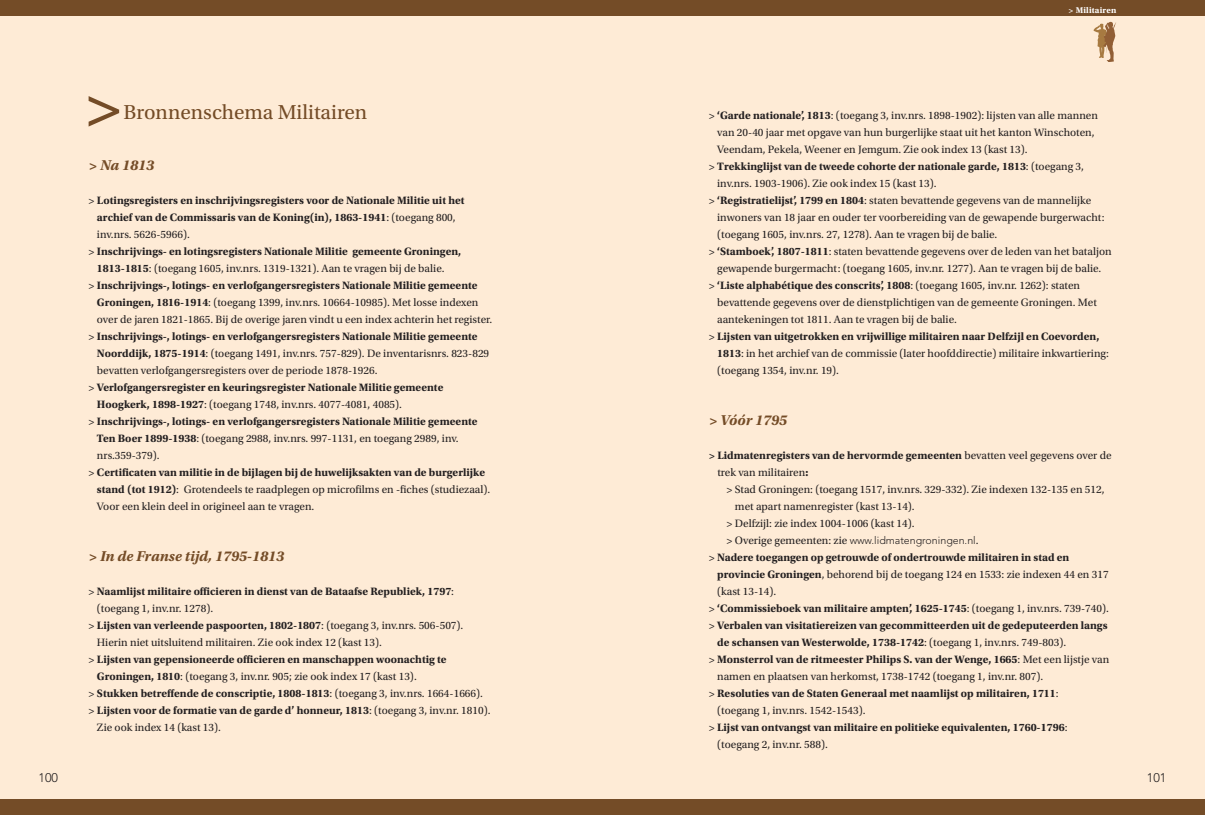
<style>
.page{position:relative;width:1205px;height:815px;background:#feebd6}
.page>*{position:absolute;margin:0;border:0;box-sizing:border-box;transform-origin:0 0}
.Militairen_titel{font:21.25px "Utopia Std";color:#744c27}
.Kop_3{font:italic 700 15px "Utopia Std";color:#744c27}
.Militairen_kop_bold{font:italic 700 15px "Utopia Std";color:#744c27}
.t1{font:300 12.5px "Avenir LT";color:#231f20}
.Kop_3-2{font:11.25px/17px "Utopia Std";color:#231f20}
.Kop_3-3{font:700 11.25px/17px "Utopia Std";color:#231f20}
.Normaal{font:700 11.25px/17px "Utopia Std";color:#231f20}
.Normaal-2{font:11.25px/17px "Utopia Std";color:#231f20}
.Normaal-3{font:300 10.62px "Avenir LT";color:#231f20}
.t2{font:700 8.75px "Utopia Std";letter-spacing:.02em;color:#fff}
.s1{font-weight:400}
.s2{font-weight:700}
.s3{font-family:"Utopia Std";font-weight:400;font-size:11.25px}
</style>
<div class="page">
<div style="left:0;top:0;width:1205px;height:16px;background:#744c27"></div>
<svg style="left:1093px;top:22px;width:23px;height:40px"></svg>
<div style="left:0;top:799px;width:1205px;height:16px;background:#744c27"></div>
<svg style="left:89px;top:96px;width:30px;height:31px"></svg>
<p class="t1" style="left:39px;top:771px;width:21px">100</p>
<p class="Militairen_titel" style="left:123px;top:101px;width:245px">Bronnenschema Militairen</p>
<p class="Militairen_kop_bold" style="left:89px;top:156px;width:67px">&gt; Na 1813</p>
<p class="Kop_3-3" style="left:97px;top:192px;width:369px;text-indent:-8px"><span class="s1">&gt;</span> Lotingsregisters en inschrijvingsregisters voor de Nationale Militie uit het archief van de Commissaris van de Koning(in), 1863-1941<span class="s1">: (toegang 800, inv.nrs. 5626-5966).</span></p>
<p class="Kop_3-3" style="left:97px;top:243px;width:366px;text-indent:-8px"><span class="s1">&gt;</span> Inschrijvings- en lotingsregisters Nationale Militie gemeente Groningen,<br>1813-1815<span class="s1">: (toegang 1605, inv.nrs. 1319-1321). Aan te vragen bij de balie.</span></p>
<p class="Kop_3-2" style="left:97px;top:277px;width:397px;text-indent:-8px">&gt; <span class="s2">Inschrijvings-, lotings- en verlofgangersregisters Nationale Militie gemeente<br>Groningen, 1816-1914</span>: (toegang 1399, inv.nrs. 10664-10985). Met losse indexen over de jaren 1821-1865. Bij de overige jaren vindt u een index achterin het register.</p>
<p class="Kop_3-2" style="left:97px;top:328px;width:394px;text-indent:-8px">&gt; <span class="s2">Inschrijvings-, lotings- en verlofgangersregisters Nationale Militie gemeente<br>Noorddijk, 1875-1914</span>: (toegang 1491, inv.nrs. 757-829). De inventarisnrs. 823-829 bevatten verlofgangersregisters over de periode 1878-1926.</p>
<p class="Kop_3-3" style="left:97px;top:379px;width:348px;text-indent:-8px"><span class="s1">&gt;</span> Verlofgangersregister en keuringsregister Nationale Militie gemeente<br>Hoogkerk, 1898-1927<span class="s1">: (toegang 1748, inv.nrs. 4077-4081, 4085).</span></p>
<p class="Kop_3-3" style="left:97px;top:413px;width:382px;text-indent:-8px"><span class="s1">&gt;</span> Inschrijvings-, lotings- en verlofgangersregisters Nationale Militie gemeente<br>Ten Boer 1899-1938<span class="s1">: (toegang 2988, inv.nrs. 997-1131, en toegang 2989, inv. nrs.359-379).</span></p>
<p class="Kop_3-2" style="left:97px;top:464px;width:395px;text-indent:-8px">&gt; <span class="s2">Certificaten van militie in de bijlagen bij de huwelijksakten van de burgerlijke stand (tot 1912)</span>: Grotendeels te raadplegen op microfilms en -fiches (studiezaal).<br>Voor een klein deel in origineel aan te vragen.</p>
<p class="Kop_3" style="left:89px;top:548px;width:197px">&gt; In de Franse tijd, 1795-1813</p>
<p class="Kop_3-3" style="left:97px;top:583px;width:359px;text-indent:-8px"><span class="s1">&gt;</span> Naamlijst militaire officieren in dienst van de Bataafse Republiek, 1797<span class="s1">: (toegang 1, inv.nr. 1278).</span></p>
<p class="Kop_3-2" style="left:97px;top:617px;width:368px;text-indent:-8px">&gt; <span class="s2">Lijsten van verleende paspoorten, 1802-1807</span>: (toegang 3, inv.nrs. 506-507).<br>Hierin niet uitsluitend militairen. Zie ook index 12 (kast 13).</p>
<p class="Kop_3-3" style="left:97px;top:651px;width:351px;text-indent:-8px"><span class="s1">&gt;</span> Lijsten van gepensioneerde officieren en manschappen woonachtig te<br>Groningen, 1810<span class="s1">: (toegang 3, inv.nr. 905; zie ook index 17 (kast 13).</span></p>
<p class="Kop_3-3" style="left:89px;top:685px;width:396px"><span class="s1">&gt;</span> Stukken betreffende de conscriptie, 1808-1813<span class="s1">: (toegang 3, inv.nrs. 1664-1666).</span></p>
<p class="Kop_3-3" style="left:89px;top:702px;width:403px"><span class="s1">&gt;</span> Lijsten voor de formatie van de garde d’ honneur, 1813<span class="s1">: (toegang 3, inv.nr. 1810).</span></p>
<p class="Kop_3-2" style="left:97px;top:719px;width:126px">Zie ook index 14 (kast 13).</p>
<p class="t2" style="left:1068px;top:5px;width:49px">&gt; Militairen</p>
<p class="Kop_3-2" style="left:717px;top:107px;width:382px;text-indent:-8px">&gt; <span class="s2">‘Garde nationale’, 1813</span>: (toegang 3, inv.nrs. 1898-1902): lijsten van alle mannen van 20-40 jaar met opgave van hun burgerlijke staat uit het kanton Winschoten,<br>Veendam, Pekela, Weener en Jemgum. Zie ook index 13 (kast 13).</p>
<p class="Kop_3-2" style="left:717px;top:158px;width:368px;text-indent:-8px">&gt; <span class="s2">Trekkinglijst van de tweede cohorte der nationale garde, 1813</span>: (toegang 3, inv.nrs. 1903-1906). Zie ook index 15 (kast 13).</p>
<p class="Kop_3-2" style="left:717px;top:192px;width:389px;text-indent:-8px">&gt; <span class="s2">‘Registratielijst’, 1799 en 1804</span>: staten bevattende gegevens van de mannelijke inwoners van 18 jaar en ouder ter voorbereiding van de gewapende burgerwacht: (toegang 1605, inv.nrs. 27, 1278). Aan te vragen bij de balie.</p>
<p class="Kop_3-2" style="left:709px;top:243px;width:404px;text-align:center">&gt; <span class="s2">‘Stamboek’, 1807-1811</span>: staten bevattende gegevens over de leden van het bataljon gewapende burgermacht: (toegang 1605, inv.nr. 1277). Aan te vragen bij de balie.</p>
<p class="Kop_3-2" style="left:717px;top:277px;width:381px;text-indent:-8px">&gt; <span class="s2">‘Liste alphabétique des conscrits’, 1808</span>: (toegang 1605, inv.nr. 1262): staten bevattende gegevens over de dienstplichtigen van de gemeente Groningen. Met aantekeningen tot 1811. Aan te vragen bij de balie.</p>
<p class="Kop_3-2" style="left:717px;top:328px;width:393px;text-indent:-8px">&gt; <span class="s2">Lijsten van uitgetrokken en vrijwillige militairen naar Delfzijl en Coevorden,<br>1813</span>: in het archief van de commissie (later hoofddirectie) militaire inkwartiering: (toegang 1354, inv.nr. 19).</p>
<p class="Kop_3" style="left:709px;top:412px;width:80px">&gt; Vóór 1795</p>
<p class="Kop_3-2" style="left:717px;top:447px;width:396px;text-indent:-9px"><span class="s2">&gt; Lidmatenregisters van de hervormde gemeenten</span> bevatten veel gegevens over de trek van militairen<span class="s2">:</span></p>
<p class="Normaal-2" style="left:735px;top:481px;width:371px;text-indent:-8px">&gt; Stad Groningen: (toegang 1517, inv.nrs. 329-332). Zie indexen 132-135 en 512, met apart namenregister (kast 13-14).</p>
<p class="Normaal-2" style="left:726px;top:515px;width:190px">&gt; Delfzijl: zie index 1004-1006 (kast 14).</p>
<p class="Normaal-3" style="left:726px;top:534px;width:254px"><span class="s3">&gt; Overige gemeenten: zie</span> www.lidmatengroningen.nl<span class="s3">.</span></p>
<p class="Normaal" style="left:717px;top:549px;width:393px;text-indent:-8px"><span class="s1">&gt;</span> Nadere toegangen op getrouwde of ondertrouwde militairen in stad en provincie Groningen<span class="s1">, behorend bij de toegang 124 en 1533: zie indexen 44 en 317 (kast 13-14).</span></p>
<p class="Normaal" style="left:709px;top:600px;width:402px"><span class="s1">&gt;</span> ‘Commissieboek van militaire ampten’, 1625-1745<span class="s1">: (toegang 1, inv.nrs. 739-740).</span></p>
<p class="Normaal" style="left:717px;top:617px;width:392px;text-indent:-8px"><span class="s1">&gt;</span> Verbalen van visitatiereizen van gecommitteerden uit de gedeputeerden langs de schansen van Westerwolde, 1738-1742<span class="s1">: (toegang 1, inv.nrs. 749-803).</span></p>
<p class="Normaal-2" style="left:717px;top:651px;width:394px;text-indent:-8px">&gt; <span class="s2">Monsterrol van de ritmeester Philips S. van der Wenge, 1665</span>: Met een lijstje van namen en plaatsen van herkomst, 1738-1742 (toegang 1, inv.nr. 807).</p>
<p class="Normaal" style="left:717px;top:685px;width:343px;text-indent:-8px"><span class="s1">&gt;</span> Resoluties van de Staten Generaal met naamlijst op militairen, 1711<span class="s1">: (toegang 1, inv.nrs. 1542-1543).</span></p>
<p class="Normaal" style="left:717px;top:719px;width:352px;text-indent:-8px"><span class="s1">&gt;</span> Lijst van ontvangst van militaire en politieke equivalenten, 1760-1796<span class="s1">: (toegang 2, inv.nr. 588).</span></p>
<p class="t1" style="left:1147px;top:771px;width:21px">101</p>
</div>
